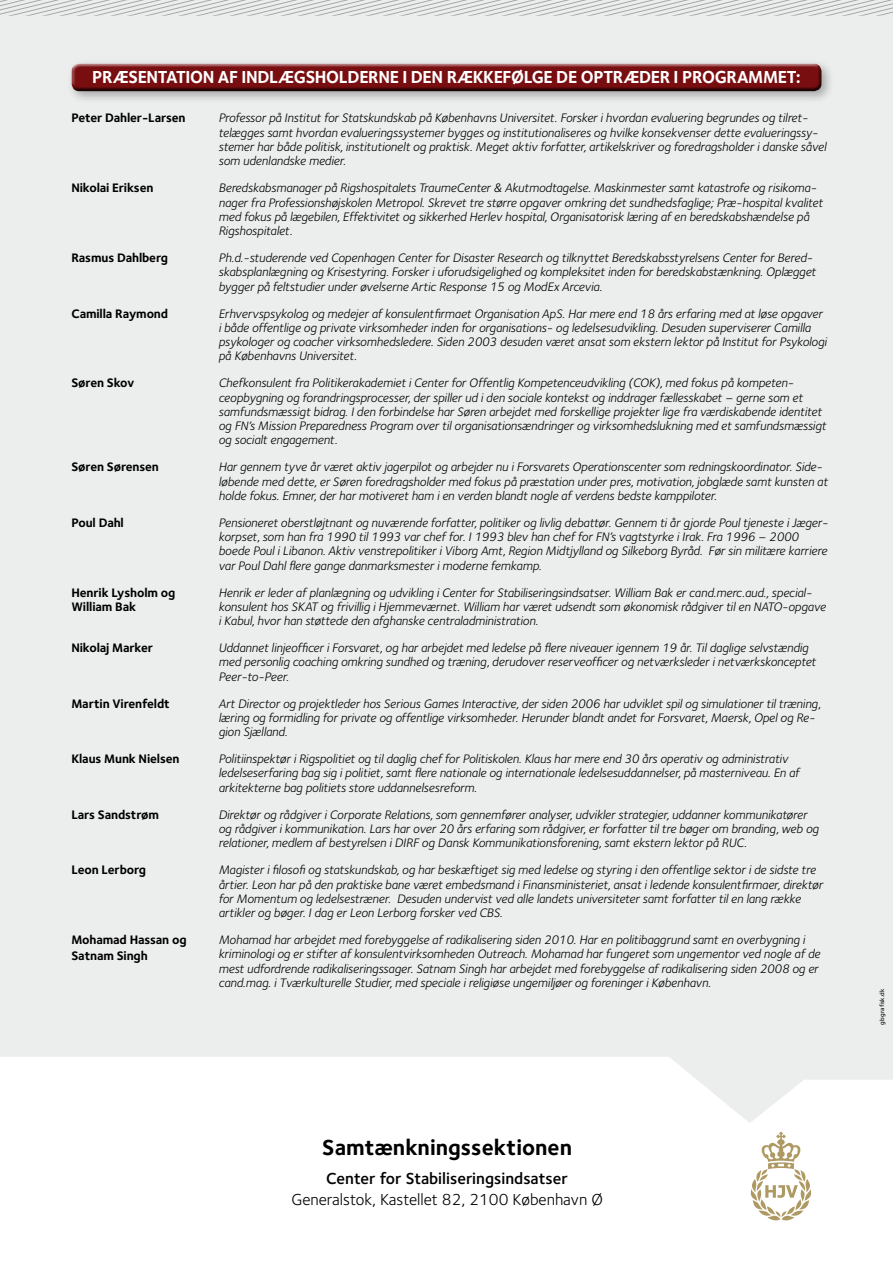
<style>
.page{position:relative;width:893px;height:1263px;background:#fff}
.page>*{position:absolute;margin:0;border:0;box-sizing:border-box;transform-origin:0 0}
.t1{font:700 22.5px "Foundry Sterling";color:#000}
.t2{font:700 18px "Foundry Sterling";letter-spacing:-.02em;color:#fff}
.t3{font:16.5px "Foundry Sterling";color:#000}
.t4{font:16.5px "Foundry Sterling Demi OSF";color:#000}
.t5{font:italic 12.75px/14.2px "Foundry Sterling";letter-spacing:-.01em;color:#000}
.t6{font:700 12.75px "Foundry Sterling";letter-spacing:-.01em;color:#000}
.t7{font:6px "Frutiger";letter-spacing:.02em;color:#000}
</style>
<div class="page">
<div style="left:0;top:16px;width:893px;height:1107px;background:#eceded"></div>
<div style="left:67px;top:59px;width:768px;height:46px;background:#000;opacity:.3"></div>
<div style="left:70px;top:63px;width:752px;height:26px;background:#b4797b"></div>
<div style="left:70px;top:65px;width:752px;height:29px;background:#000;opacity:.75"></div>
<svg style="left:0;top:0;width:893px;height:16px;background:#dbdbdb"></svg>
<svg style="left:751px;top:1132px;width:60px;height:88px"></svg>
<h2 class="t2" style="left:92px;top:64px;width:710px">PRÆSENTATION AF INDLÆGSHOLDERNE I DEN RÆKKEFØLGE DE OPTRÆDER I PROGRAMMET:</h2>
<p class="t6" style="left:71px;top:109px;width:116px">Peter Dahler-Larsen</p>
<p class="t5" style="left:218px;top:111px;width:609px">Professor på Institut for Statskundskab på Københavns Universitet. Forsker i hvordan evaluering begrundes og tilret&shy;telægges samt hvordan evalueringssystemer bygges og institutionaliseres og hvilke konsekvenser dette evalueringssy&shy;stemer har både politisk, institutionelt og praktisk. Meget aktiv forfatter, artikelskriver og foredragsholder i danske såvel som udenlandske medier.</p>
<p class="t6" style="left:71px;top:179px;width:84px">Nikolai Eriksen</p>
<p class="t5" style="left:218px;top:180px;width:606px">Beredskabsmanager på Rigshospitalets TraumeCenter &amp; Akutmodtagelse. Maskinmester samt katastrofe og risikoma&shy;nager fra Professionshøjskolen Metropol. Skrevet tre større opgaver omkring det sundhedsfaglige; Præ-hospital kvalitet med fokus på lægebilen, Effektivitet og sikkerhed Herlev hospital, Organisatorisk læring af en beredskabshændelse på Rigshospitalet.</p>
<p class="t6" style="left:71px;top:249px;width:98px">Rasmus Dahlberg</p>
<p class="t5" style="left:218px;top:250px;width:599px">Ph.d.-studerende ved Copenhagen Center for Disaster Research og tilknyttet Beredskabsstyrelsens Center for Bered&shy;skabsplanlægning og Krisestyring. Forsker i uforudsigelighed og kompleksitet inden for beredskabstænkning. Oplægget bygger på feltstudier under øvelserne Artic Response 15 og ModEx Arcevia.</p>
<p class="t6" style="left:71px;top:304px;width:98px">Camilla Raymond</p>
<p class="t5" style="left:218px;top:306px;width:610px">Erhvervspsykolog og medejer af konsulentfirmaet Organisation ApS. Har mere end 18 års erfaring med at løse opgaver i både offentlige og private virksomheder inden for organisations- og ledelsesudvikling. Desuden superviserer Camilla psykologer og coacher virksomhedsledere. Siden 2003 desuden været ansat som ekstern lektor på Institut for Psykologi på Københavns Universitet.</p>
<p class="t6" style="left:71px;top:374px;width:64px">Søren Skov</p>
<p class="t5" style="left:218px;top:376px;width:609px">Chefkonsulent fra Politikerakademiet i Center for Offentlig Kompetenceudvikling (COK), med fokus på kompeten&shy;ceopbygning og forandringsprocesser, der spiller ud i den sociale kontekst og inddrager fællesskabet – gerne som et samfundsmæssigt bidrag. I den forbindelse har Søren arbejdet med forskellige projekter lige fra værdiskabende identitet og FN’s Mission Preparedness Program over til organisationsændringer og virksomhedslukning med et samfundsmæssigt og socialt engagement.</p>
<p class="t6" style="left:71px;top:458px;width:89px">Søren Sørensen</p>
<p class="t5" style="left:218px;top:460px;width:611px">Har gennem tyve år været aktiv jagerpilot og arbejder nu i Forsvarets Operationscenter som redningskoordinator. Side&shy;løbende med dette, er Søren foredragsholder med fokus på præstation under pres, motivation, jobglæde samt kunsten at holde fokus. Emner, der har motiveret ham i en verden blandt nogle af verdens bedste kamppiloter.</p>
<p class="t6" style="left:71px;top:514px;width:54px">Poul Dahl</p>
<p class="t5" style="left:218px;top:515px;width:611px">Pensioneret oberstløjtnant og nuværende forfatter, politiker og livlig debattør. Gennem ti år gjorde Poul tjeneste i Jæger&shy;korpset, som han fra 1990 til 1993 var chef for. I 1993 blev han chef for FN’s vagtstyrke i Irak. Fra 1996 – 2000 boede Poul i Libanon. Aktiv venstrepolitiker i Viborg Amt, Region Midtjylland og Silkeborg Byråd. Før sin militære karriere var Poul Dahl flere gange danmarksmester i moderne femkamp.</p>
<p class="t6" style="left:71px;top:583px;width:105px">Henrik Lysholm og</p>
<p class="t5" style="left:218px;top:585px;width:609px">Henrik er leder af planlægning og udvikling i Center for Stabiliseringsindsatser. William Bak er cand.merc.aud., special&shy;konsulent hos SKAT og frivillig i Hjemmeværnet. William har været udsendt som økonomisk rådgiver til en NATO-opgave i Kabul, hvor han støttede den afghanske centraladministration.</p>
<p class="t6" style="left:71px;top:639px;width:83px">Nikolaj Marker</p>
<p class="t5" style="left:218px;top:640px;width:599px">Uddannet linjeofficer i Forsvaret, og har arbejdet med ledelse på flere niveauer igennem 19 år. Til daglige selvstændig med personlig coaching omkring sundhed og træning, derudover reserveofficer og netværksleder i netværkskonceptet<br>Peer-to-Peer.</p>
<p class="t6" style="left:71px;top:694px;width:100px">Martin Virenfeldt</p>
<p class="t5" style="left:218px;top:696px;width:604px">Art Director og projektleder hos Serious Games Interactive, der siden 2006 har udviklet spil og simulationer til træning, læring og formidling for private og offentlige virksomheder. Herunder blandt andet for Forsvaret, Maersk, Opel og Re&shy;gion Sjælland.</p>
<p class="t6" style="left:71px;top:750px;width:110px">Klaus Munk Nielsen</p>
<p class="t5" style="left:218px;top:751px;width:583px">Politiinspektør i Rigspolitiet og til daglig chef for Politiskolen. Klaus har mere end 30 års operativ og administrativ ledelseserfaring bag sig i politiet, samt flere nationale og internationale ledelsesuddannelser, på masterniveau. En af arkitekterne bag politiets store uddannelsesreform.</p>
<p class="t6" style="left:71px;top:805px;width:89px">Lars Sandstrøm</p>
<p class="t5" style="left:218px;top:807px;width:602px">Direktør og rådgiver i Corporate Relations, som gennemfører analyser, udvikler strategier, uddanner kommunikatører og rådgiver i kommunikation. Lars har over 20 års erfaring som rådgiver, er forfatter til tre bøger om branding, web og relationer, medlem af bestyrelsen i DIRF og Dansk Kommunikationsforening, samt ekstern lektor på RUC.</p>
<p class="t6" style="left:71px;top:861px;width:76px">Leon Lerborg</p>
<p class="t5" style="left:218px;top:862px;width:606px">Magister i filosofi og statskundskab, og har beskæftiget sig med ledelse og styring i den offentlige sektor i de sidste tre årtier. Leon har på den praktiske bane været embedsmand i Finansministeriet, ansat i ledende konsulentfirmaer, direktør for Momentum og ledelsestræner. Desuden undervist ved alle landets universiteter samt forfatter til en lang række artikler og bøger. I dag er Leon Lerborg forsker ved CBS.</p>
<p class="t6" style="left:71px;top:931px;width:117px">Mohamad Hassan og</p>
<p class="t5" style="left:218px;top:932px;width:603px">Mohamad har arbejdet med forebyggelse af radikalisering siden 2010. Har en politibaggrund samt en overbygning i kriminologi og er stifter af konsulentvirksomheden Outreach. Mohamad har fungeret som ungementor ved nogle af de mest udfordrende radikaliseringssager. Satnam Singh har arbejdet med forebyggelse af radikalisering siden 2008 og er cand.mag. i Tværkulturelle Studier, med speciale i religiøse ungemiljøer og foreninger i København.</p>
<p class="t6" style="left:71px;top:598px;width:66px">William Bak</p>
<p class="t6" style="left:71px;top:946px;width:78px">Satnam Singh</p>
<h1 class="t1" style="left:322px;top:1131px;width:251px">Samtænkningssektionen</h1>
<p class="t4" style="left:326px;top:1167px;width:243px">Center for Stabiliseringsindsatser</p>
<p class="t3" style="left:291px;top:1188px;width:313px">Generalstok, Kastellet 82, 2100 København Ø</p>
<p class="t7" style="left:879px;top:1025px;width:38px;rotate:-90deg">gbgrafisk.dk</p>
</div>
